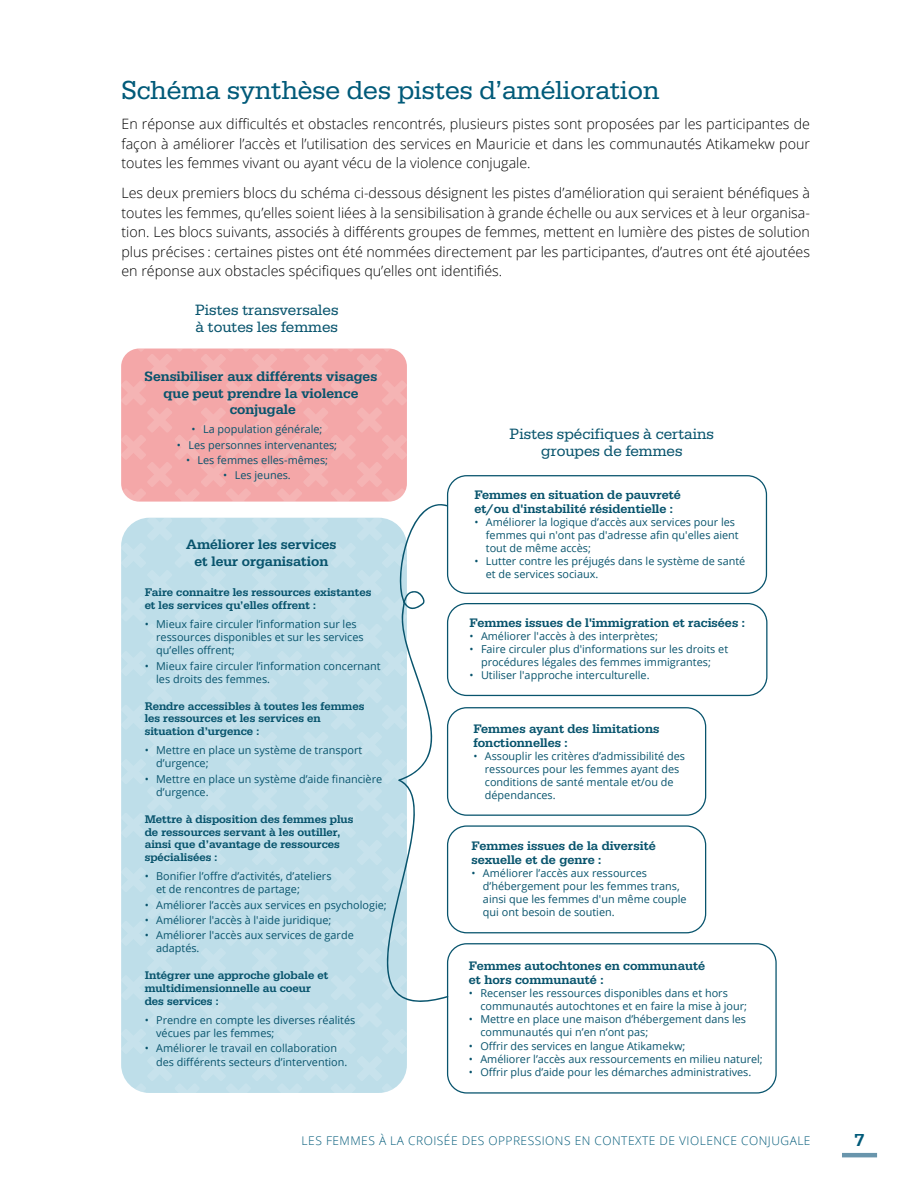
<style>
.page{position:relative;width:918px;height:1188px;background:#fff}
.page>*{position:absolute;margin:0;border:0;box-sizing:border-box;transform-origin:0 0}
.t1{font:27px "Serifa";color:#005a79}
.t2{font:500 18px "Serifa";color:#005a79}
.t3{font:15.45px/16.6px "Serifa";color:#08546d}
.texte_courant{font:300 14.25px/19.5px "Open Sans";color:#000;text-align:justify}
.t4{font:500 14.1px/16.6px "Serifa";color:#08546d;text-align:center}
.t5{font:500 12.75px/14.1px "Serifa";color:#08546d}
.t6{font:300 12px "Open Sans";letter-spacing:.04em;color:#005a79}
.t7{font:500 11.55px/12.8px "Serifa";color:#08546d}
.t8{font:10.8px/13px "Open Sans";color:#08546d}
</style>
<div class="page">
<hr style="left:842px;top:1153px;width:35px;height:4px;background:#6995ac">
<hr style="left:0;top:578px;width:1px;height:511px;background:#dadfe6">
<svg style="left:0;top:616px;width:1px;height:26px"></svg>
<svg style="left:0;top:672px;width:1px;height:26px"></svg>
<svg style="left:0;top:728px;width:1px;height:26px"></svg>
<svg style="left:0;top:783px;width:1px;height:27px"></svg>
<svg style="left:0;top:839px;width:1px;height:26px"></svg>
<svg style="left:0;top:895px;width:1px;height:26px"></svg>
<svg style="left:0;top:950px;width:1px;height:26px"></svg>
<svg style="left:0;top:1006px;width:1px;height:26px"></svg>
<svg style="left:0;top:1061px;width:1px;height:26px"></svg>
<div style="left:447px;top:475px;width:320px;height:119px;border:1px solid #08546d;border-radius:19px"></div>
<div style="left:447px;top:603px;width:320px;height:93px;border:1px solid #08546d;border-radius:19px"></div>
<div style="left:447px;top:707px;width:259px;height:109px;border:1px solid #08546d;border-radius:19px"></div>
<div style="left:447px;top:825px;width:259px;height:108px;border:1px solid #08546d;border-radius:19px"></div>
<div style="left:447px;top:943px;width:330px;height:151px;border:1px solid #08546d;border-radius:19px"></div>
<svg style="left:121px;top:349px;width:328px;height:744px;background:#d1d9e0"></svg>
<p class="t1" style="left:122px;top:75px;width:539px">Schéma synthèse des pistes d’amélioration</p>
<p class="texte_courant" style="left:122px;top:114px;width:690px">En réponse aux difficultés et obstacles rencontrés, plusieurs pistes sont proposées par les participantes de façon à améliorer l’accès et l’utilisation des services en Mauricie et dans les communautés Atikamekw pour toutes les femmes vivant ou ayant vécu de la violence conjugale.</p>
<p class="texte_courant" style="left:122px;top:183px;width:690px">Les deux premiers blocs du schéma ci-dessous désignent les pistes d’amélioration qui seraient bénéfiques à toutes les femmes, qu’elles soient liées à la sensibilisation à grande échelle ou aux services et à leur organisa&shy;tion. Les blocs suivants, associés à différents groupes de femmes, mettent en lumière des pistes de solution plus précises : certaines pistes ont été nommées directement par les participantes, d’autres ont été ajoutées en réponse aux obstacles spécifiques qu’elles ont identifiés.</p>
<p class="t3" style="left:195px;top:302px;width:145px">Pistes transversales à toutes les femmes</p>
<p class="t4" style="left:145px;top:368px;width:234px">Sensibiliser aux différents visages que peut prendre la violence conjugale</p>
<p class="t8" style="left:192px;top:423px;width:132px">• La population générale;</p>
<p class="t8" style="left:177px;top:438px;width:162px">• Les personnes intervenantes;</p>
<p class="t8" style="left:186px;top:453px;width:144px">• Les femmes elles-mêmes;</p>
<p class="t8" style="left:223px;top:469px;width:69px">• Les jeunes.</p>
<p class="t4" style="left:186px;top:536px;width:152px">Améliorer les services et leur organisation</p>
<p class="t7" style="left:145px;top:586px;width:228px">Faire connaitre les ressources existantes et les services qu’elles offrent :</p>
<p class="t8" style="left:156px;top:617px;width:209px;text-indent:-11px">• Mieux faire circuler l’information sur les ressources disponibles et sur les services qu’elles offrent;</p>
<p class="t8" style="left:156px;top:659px;width:226px;text-indent:-11px">• Mieux faire circuler l’information concernant les droits des femmes.</p>
<p class="t7" style="left:145px;top:699px;width:221px">Rendre accessibles à toutes les femmes les ressources et les services en situation d’urgence :</p>
<p class="t8" style="left:156px;top:744px;width:208px;text-indent:-11px">• Mettre en place un système de transport d’urgence;</p>
<p class="t8" style="left:156px;top:772px;width:228px;text-indent:-11px">• Mettre en place un système d’aide financière d’urgence.</p>
<p class="t7" style="left:145px;top:813px;width:210px">Mettre à disposition des femmes plus de ressources servant à les outiller, ainsi que d’avantage de ressources spécialisées :</p>
<p class="t8" style="left:156px;top:870px;width:177px;text-indent:-11px">• Bonifier l’offre d’activités, d’ateliers et de rencontres de partage;</p>
<p class="t8" style="left:145px;top:898px;width:244px">• Améliorer l’accès aux services en psychologie;</p>
<p class="t8" style="left:145px;top:913px;width:188px">• Améliorer l'accès à l'aide juridique;</p>
<p class="t8" style="left:156px;top:929px;width:199px;text-indent:-11px">• Améliorer l'accès aux services de garde adaptés.</p>
<p class="t7" style="left:145px;top:969px;width:185px">Intégrer une approche globale et multidimensionnelle au coeur des services :</p>
<p class="t8" style="left:156px;top:1013px;width:201px;text-indent:-11px">• Prendre en compte les diverses réalités vécues par les femmes;</p>
<p class="t8" style="left:156px;top:1042px;width:193px;text-indent:-11px">• Améliorer le travail en collaboration des différents secteurs d’intervention.</p>
<p class="t3" style="left:510px;top:426px;width:206px;text-align:center">Pistes spécifiques à certains groupes de femmes</p>
<p class="t5" style="left:474px;top:487px;width:208px">Femmes en situation de pauvreté et/ou d'instabilité résidentielle :</p>
<p class="t8" style="left:486px;top:515px;width:254px;text-indent:-11px">• Améliorer la logique d’accès aux services pour les femmes qui n'ont pas d'adresse afin qu'elles aient tout de même accès;</p>
<p class="t8" style="left:486px;top:554px;width:261px;text-indent:-11px">• Lutter contre les préjugés dans le système de santé et de services sociaux.</p>
<p class="t5" style="left:470px;top:616px;width:277px">Femmes issues de l'immigration et racisées :</p>
<p class="t8" style="left:470px;top:630px;width:190px">• Améliorer l'accès à des interprètes;</p>
<p class="t8" style="left:470px;top:643px;width:260px;text-align:center">• Faire circuler plus d'informations sur les droits et procédures légales des femmes immigrantes;</p>
<p class="t8" style="left:470px;top:669px;width:182px">• Utiliser l'approche interculturelle.</p>
<p class="t5" style="left:473px;top:721px;width:188px">Femmes ayant des limitations fonctionnelles :</p>
<p class="t8" style="left:485px;top:749px;width:202px;text-indent:-11px">• Assouplir les critères d’admissibilité des ressources pour les femmes ayant des conditions de santé mentale et/ou de dépendances.</p>
<p class="t5" style="left:471px;top:839px;width:186px">Femmes issues de la diversité sexuelle et de genre :</p>
<p class="t8" style="left:483px;top:867px;width:205px;text-indent:-11px">• Améliorer l’accès aux ressources d’hébergement pour les femmes trans, ainsi que les femmes d'un même couple qui ont besoin de soutien.</p>
<p class="t5" style="left:469px;top:959px;width:238px">Femmes autochtones en communauté et hors communauté :</p>
<p class="t8" style="left:480px;top:987px;width:268px;text-indent:-11px">• Recenser les ressources disponibles dans et hors communautés autochtones et en faire la mise à jour;</p>
<p class="t8" style="left:480px;top:1013px;width:267px;text-indent:-11px">• Mettre en place une maison d’hébergement dans les communautés qui n’en n’ont pas;</p>
<p class="t8" style="left:469px;top:1039px;width:218px">• Offrir des services en langue Atikamekw;</p>
<p class="t8" style="left:469px;top:1052px;width:295px">• Améliorer l’accès aux ressourcements en milieu naturel;</p>
<p class="t8" style="left:469px;top:1065px;width:284px">• Offrir plus d’aide pour les démarches administratives.</p>
<p class="t6" style="left:302px;top:1132px;width:510px">LES FEMMES À LA CROISÉE DES OPPRESSIONS EN CONTEXTE DE VIOLENCE CONJUGALE</p>
<h2 class="t2" style="left:855px;top:1130px;width:11px">7</h2>
</div>
